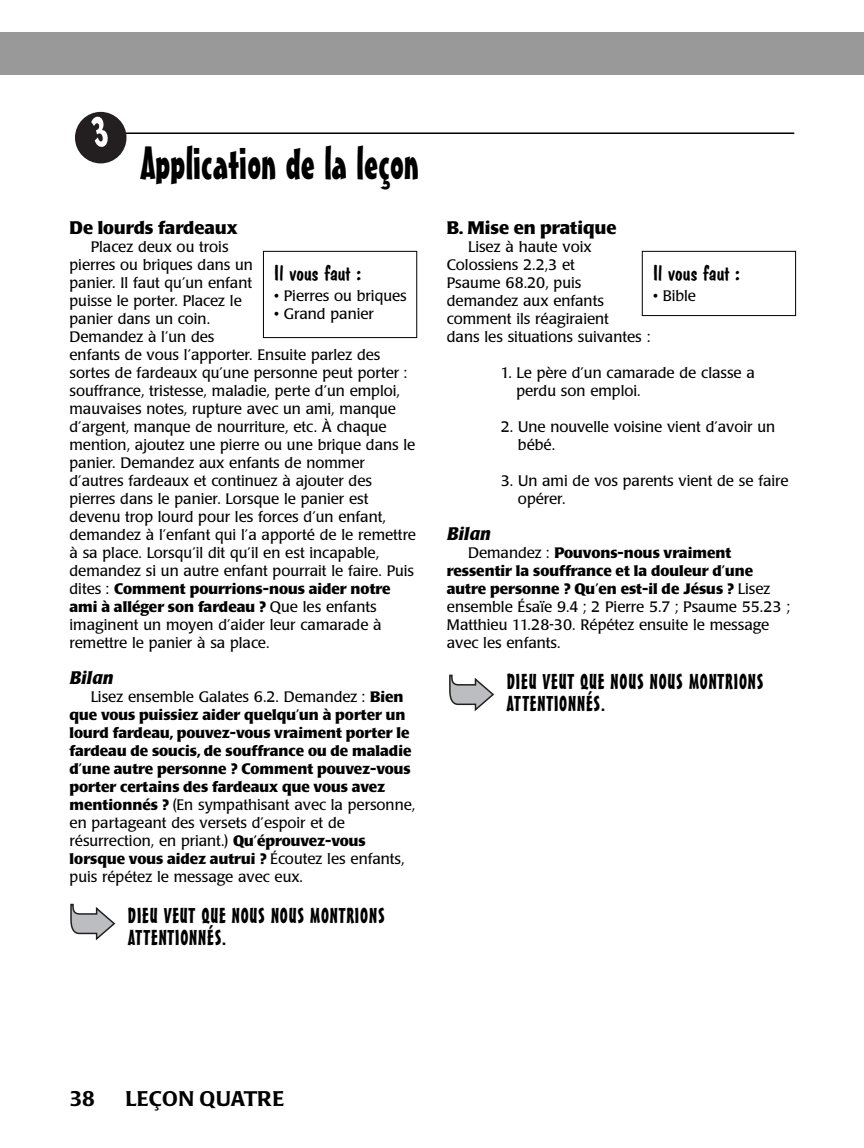
<style>
.page{position:relative;width:864px;height:1148px;background:#fff}
.page>*{position:absolute;margin:0;border:0;box-sizing:border-box;transform-origin:0 0}
.t1{font:45px "Mister Earl BT";color:#000}
.t2{font:21px/22.5px "Mister Earl BT";letter-spacing:.04em;color:#000}
.t3{font:21px "Dom Casual D";color:#000;scale:1.05 1}
.t4{font:500 21px "Poppl Laudatio";color:#000}
.t5{font:700 18px "Poppl Laudatio";color:#000}
.t6{font:italic 700 18px "Poppl Laudatio";color:#000}
.t7{font:15px/18px "Poppl Laudatio";color:#000}
.t8{font:700 15px/18px "Poppl Laudatio";color:#000}
.s1{font-weight:700}
.s2{font-weight:400}
</style>
<div class="page">
<div style="left:0;top:32px;width:864px;height:42px;background:#999"></div>
<hr style="left:125px;top:132px;width:669px;height:2px;background:#000">
<svg style="left:70px;top:903px;width:45px;height:37px"></svg>
<svg style="left:449px;top:674px;width:45px;height:37px"></svg>
<div style="left:263px;top:251px;width:154px;height:87px;border:1px solid #000"></div>
<div style="left:642px;top:251px;width:154px;height:65px;border:1px solid #000"></div>
<svg style="left:75px;top:112px;width:52px;height:51px"></svg>
<h1 class="t1" style="left:141px;top:147px;width:280px">Application de la leçon</h1>
<p class="t5" style="left:70px;top:221px;width:170px">De lourds fardeaux</p>
<p class="t7" style="left:70px;top:239px;width:348px;text-indent:21px">Placez deux ou trois<br>pierres ou briques dans un<br>panier. Il faut qu’un enfant<br>puisse le porter. Placez le<br>panier dans un coin.<br>Demandez à l’un des<br>enfants de vous l’apporter. Ensuite parlez des sortes de fardeaux qu’une personne peut porter : souffrance, tristesse, maladie, perte d’un emploi, mauvaises notes, rupture avec un ami, manque d’argent, manque de nourriture, etc. À chaque mention, ajoutez une pierre ou une brique dans le panier. Demandez aux enfants de nommer d’autres fardeaux et continuez à ajouter des pierres dans le panier. Lorsque le panier est devenu trop lourd pour les forces d’un enfant, demandez à l’enfant qui l’a apporté de le remettre à sa place. Lorsqu’il dit qu’il en est incapable, demandez si un autre enfant pourrait le faire. Puis dites : <span class="s1">Comment pourrions-nous aider notre ami à alléger son fardeau ?</span> Que les enfants imaginent un moyen d’aider leur camarade à remettre le panier à sa place.</p>
<p class="t6" style="left:70px;top:671px;width:46px">Bilan</p>
<p class="t8" style="left:70px;top:689px;width:347px;text-indent:21px"><span class="s2">Lisez ensemble Galates 6.2. Demandez :</span> Bien que vous puissiez aider quelqu’un à porter un lourd fardeau, pouvez-vous vraiment porter le fardeau de soucis, de souffrance ou de maladie d’une autre personne ? Comment pouvez-vous porter certains des fardeaux que vous avez mentionnés ? <span class="s2">(En sympathisant avec la personne, en partageant des versets d’espoir et de résurrection, en priant.)</span> Qu’éprouvez-vous lorsque vous aidez autrui ? <span class="s2">Écoutez les enfants, puis répétez le message avec eux.</span></p>
<h2 class="t2" style="left:128px;top:905px;width:258px">DIEU VEUT QUE NOUS NOUS MONTRIONS<br>ATTENTIONNÉS.</h2>
<h2 class="t3" style="left:274px;top:260px;width:84px">Il vous faut :</h2>
<p class="t7" style="left:274px;top:288px;width:134px">• Pierres ou briques</p>
<p class="t7" style="left:274px;top:306px;width:101px">• Grand panier</p>
<p class="t5" style="left:447px;top:221px;width:171px">B. Mise en pratique</p>
<p class="t7" style="left:447px;top:239px;width:205px;text-indent:21px">Lisez à haute voix<br>Colossiens 2.2,3 et<br>Psaume 68.20, puis demandez aux enfants comment ils réagiraient<br>dans les situations suivantes :</p>
<p class="t7" style="left:516px;top:365px;width:240px;text-indent:-16px">1. Le père d’un camarade de classe a perdu son emploi.</p>
<p class="t7" style="left:518px;top:419px;width:259px;text-indent:-17px">2. Une nouvelle voisine vient d’avoir un bébé.</p>
<p class="t7" style="left:518px;top:473px;width:272px;text-indent:-17px">3. Un ami de vos parents vient de se faire opérer.</p>
<p class="t6" style="left:447px;top:527px;width:46px">Bilan</p>
<p class="t7" style="left:447px;top:545px;width:345px;text-indent:21px">Demandez : <span class="s1">Pouvons-nous vraiment ressentir la souffrance et la douleur d’une autre personne ? Qu’en est-il de Jésus ?</span> Lisez ensemble Ésaïe 9.4 ; 2 Pierre 5.7 ; Psaume 55.23 ; Matthieu 11.28-30. Répétez ensuite le message avec les enfants.</p>
<h2 class="t2" style="left:507px;top:671px;width:258px">DIEU VEUT QUE NOUS NOUS MONTRIONS<br>ATTENTIONNÉS.</h2>
<h2 class="t3" style="left:653px;top:260px;width:84px">Il vous faut :</h2>
<p class="t7" style="left:653px;top:288px;width:44px">• Bible</p>
<h2 class="t4" style="left:70px;top:1090px;width:27px">38</h2>
<h2 class="t4" style="left:126px;top:1090px;width:160px">LEÇON QUATRE</h2>
</div>
